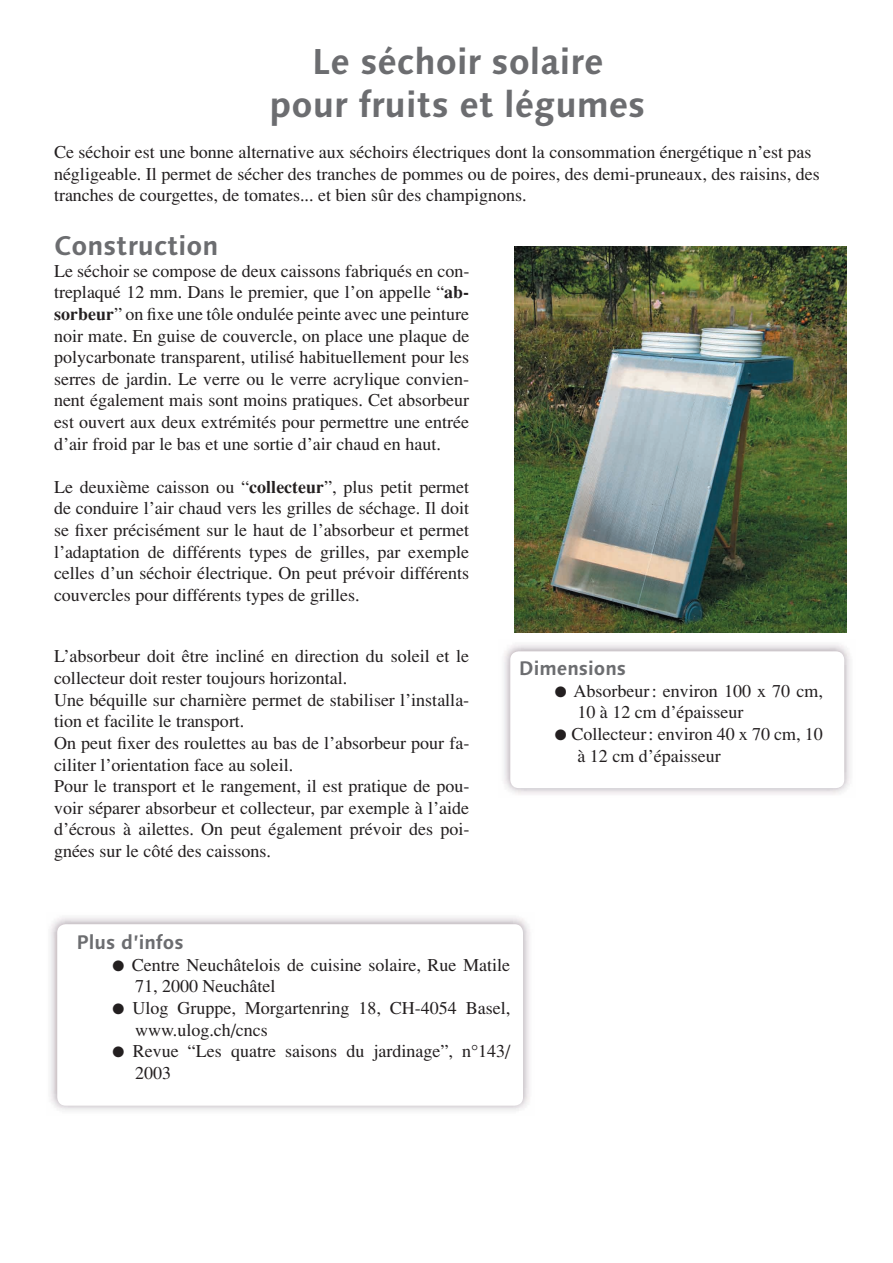
<style>
.page{position:relative;width:893px;height:1263px;background:#fff}
.page>*{position:absolute;margin:0;border:0;box-sizing:border-box;transform-origin:0 0}
.t1{font:700 36px/43.2px "Linotype Syntax";color:#6c6d70;text-align:center}
.t2{font:700 27px "Linotype Syntax";color:#6c6d70}
.t3{font:700 19.5px "Linotype Syntax";color:#6c6d70}
.t4{font:18px/21.6px "Times";color:#231f20}
.s1{font-weight:700}
</style>
<div class="page">
<img style="left:504px;top:644px;width:346px;height:151px">
<div style="left:510px;top:651px;width:334px;height:137px;background:#fff;border-radius:9px"></div>
<img style="left:50px;top:917px;width:480px;height:194px">
<div style="left:57px;top:924px;width:466px;height:182px;background:#fff;border-radius:9px"></div>
<img style="left:514px;top:247px;width:332px;height:386px">
<h1 class="t1" style="left:270px;top:39px;width:377px">Le séchoir solaire pour fruits et légumes</h1>
<p class="t4" style="left:54px;top:141px;width:767px">Ce séchoir est une bonne alternative aux séchoirs électriques dont la consommation énergétique n’est pas négligeable. Il permet de sécher des tranches de pommes ou de poires, des demi-pruneaux, des raisins, des tranches de courgettes, de tomates... et bien sûr des champignons.</p>
<h2 class="t2" style="left:54px;top:229px;width:166px">Construction</h2>
<p class="t4" style="left:54px;top:260px;width:417px;text-align:justify">Le séchoir se compose de deux caissons fabriqués en con&shy;treplaqué 12 mm. Dans le premier, que l’on appelle “<span class="s1">ab&shy;sorbeur</span>” on fixe une tôle ondulée peinte avec une peinture noir mate. En guise de couvercle, on place une plaque de polycarbonate transparent, utilisé habituellement pour les serres de jardin. Le verre ou le verre acrylique convien&shy;nent également mais sont moins pratiques. Cet absorbeur est ouvert aux deux extrémités pour permettre une entrée d’air froid par le bas et une sortie d’air chaud en haut.</p>
<p class="t4" style="left:54px;top:476px;width:417px;text-align:justify">Le deuxième caisson ou “<span class="s1">collecteur</span>”, plus petit permet de conduire l’air chaud vers les grilles de séchage. Il doit se fixer précisément sur le haut de l’absorbeur et permet l’adaptation de différents types de grilles, par exemple celles d’un séchoir électrique. On peut prévoir différents couvercles pour différents types de grilles.</p>
<p class="t4" style="left:54px;top:646px;width:417px">L’absorbeur doit être incliné en direction du soleil et le collecteur doit rester toujours horizontal.<br>Une béquille sur charnière permet de stabiliser l’installa&shy;tion et facilite le transport.<br>On peut fixer des roulettes au bas de l’absorbeur pour fa&shy;ciliter l’orientation face au soleil.<br>Pour le transport et le rangement, il est pratique de pou&shy;voir séparer absorbeur et collecteur, par exemple à l’aide d’écrous à ailettes. On peut également prévoir des poi&shy;gnées sur le côté des caissons.</p>
<p class="t3" style="left:519px;top:656px;width:109px">Dimensions</p>
<p class="t4" style="left:577px;top:680px;width:247px;text-indent:-22px">● Absorbeur : environ 100 x 70 cm,<br>10 à 12 cm d’épaisseur</p>
<p class="t4" style="left:577px;top:723px;width:247px;text-indent:-22px">● Collecteur : environ 40 x 70 cm, 10 à 12 cm d’épaisseur</p>
<p class="t3" style="left:77px;top:930px;width:109px">Plus d’infos</p>
<p class="t4" style="left:135px;top:954px;width:377px;text-indent:-22px">● Centre Neuchâtelois de cuisine solaire, Rue Matile<br>71, 2000 Neuchâtel</p>
<p class="t4" style="left:135px;top:997px;width:377px;text-indent:-22px">● Ulog Gruppe, Morgartenring 18, CH-4054 Basel, www.ulog.ch/cncs</p>
<p class="t4" style="left:135px;top:1040px;width:377px;text-indent:-23px">● Revue “Les quatre saisons du jardinage”, n°143/<br>2003</p>
</div>
